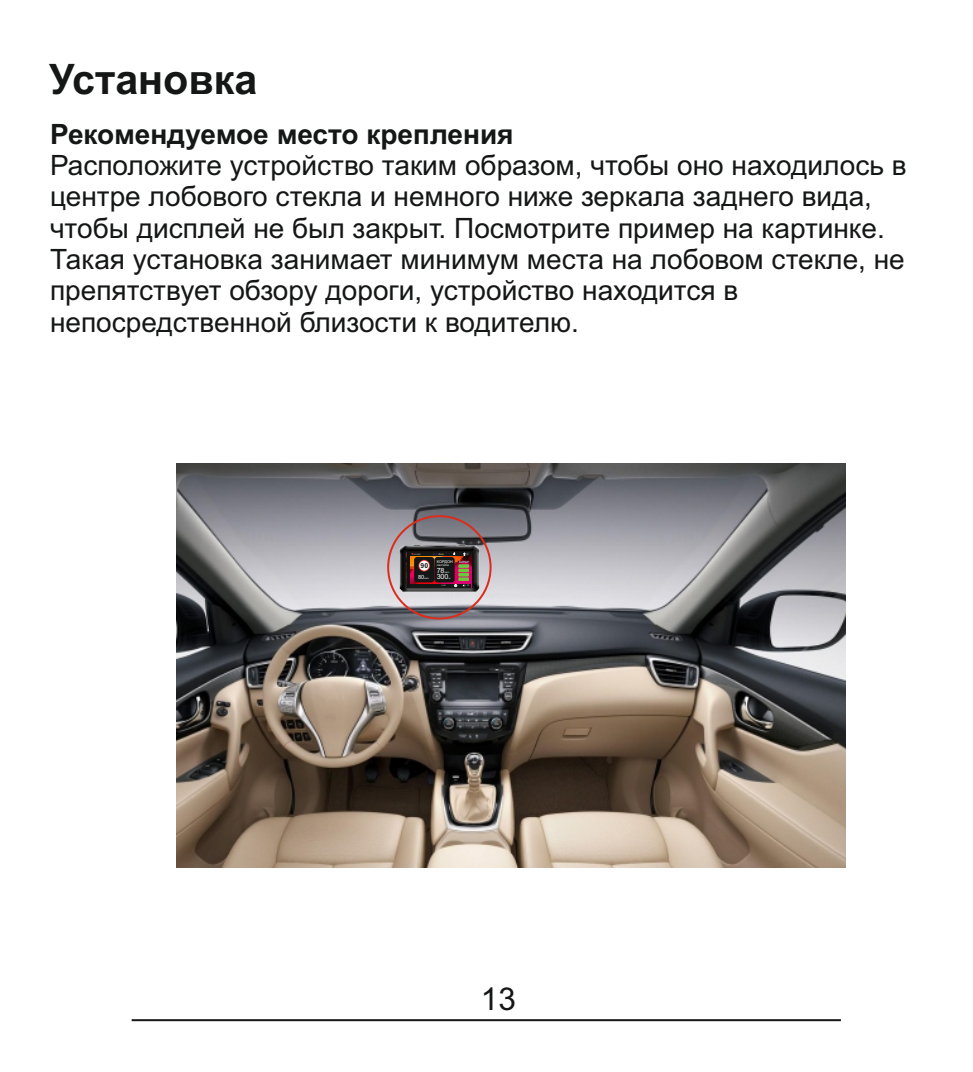
<style>
.page{position:relative;width:973px;height:1072px;background:#fff}
.page>*{position:absolute;margin:0;border:0;box-sizing:border-box;transform-origin:0 0}
.t1{font:700 42px "Arial";color:#151616}
.t2{font:31.5px "Arial";color:#151616}
.t3{font:28px/31.2px "Arial";color:#151616}
.t4{font:700 28px "Arial";color:#151616}
.t5{font:7px/7px "Arial";color:#fff}
.t6{font:700 7px "Arial";color:#151616}
.t7{font:5.6px "Arial";color:#fff}
.t8{font:3.85px "Arial";color:#fff}
</style>
<div class="page">
<img style="left:176px;top:463px;width:669px;height:405px">
<div style="left:387px;top:515px;width:104px;height:104px;border:2px solid #dd2b1c;border-radius:50%"></div>
<img style="left:398px;top:542px;width:83px;height:54px">
<svg style="left:406px;top:551px;width:67px;height:37px"></svg>
<hr style="left:132px;top:1019px;width:708px;height:2px;background:#151616">
<h1 class="t1" style="left:49px;top:63px;width:210px">Установка</h1>
<p class="t4" style="left:50px;top:123px;width:465px">Рекомендуемое место крепления</p>
<p class="t3" style="left:50px;top:152px;width:858px">Расположите устройство таким образом, чтобы оно находилось в центре лобового стекла и немного ниже зеркала заднего вида, чтобы дисплей не был закрыт. Посмотрите пример на картинке.<br>Такая установка занимает минимум места на лобовом стекле, не препятствует обзору дороги, устройство находится в непосредственной близости к водителю.</p>
<p class="t6" style="left:420px;top:563px;width:9px">90</p>
<p class="t7" style="left:418px;top:574px;width:8px">80</p>
<p class="t8" style="left:437px;top:560px;width:17px">КОРДОН</p>
<p class="t5" style="left:436px;top:567px;width:13px">78<br>300</p>
<p class="t2" style="left:480px;top:987px;width:37px">13</p>
</div>
